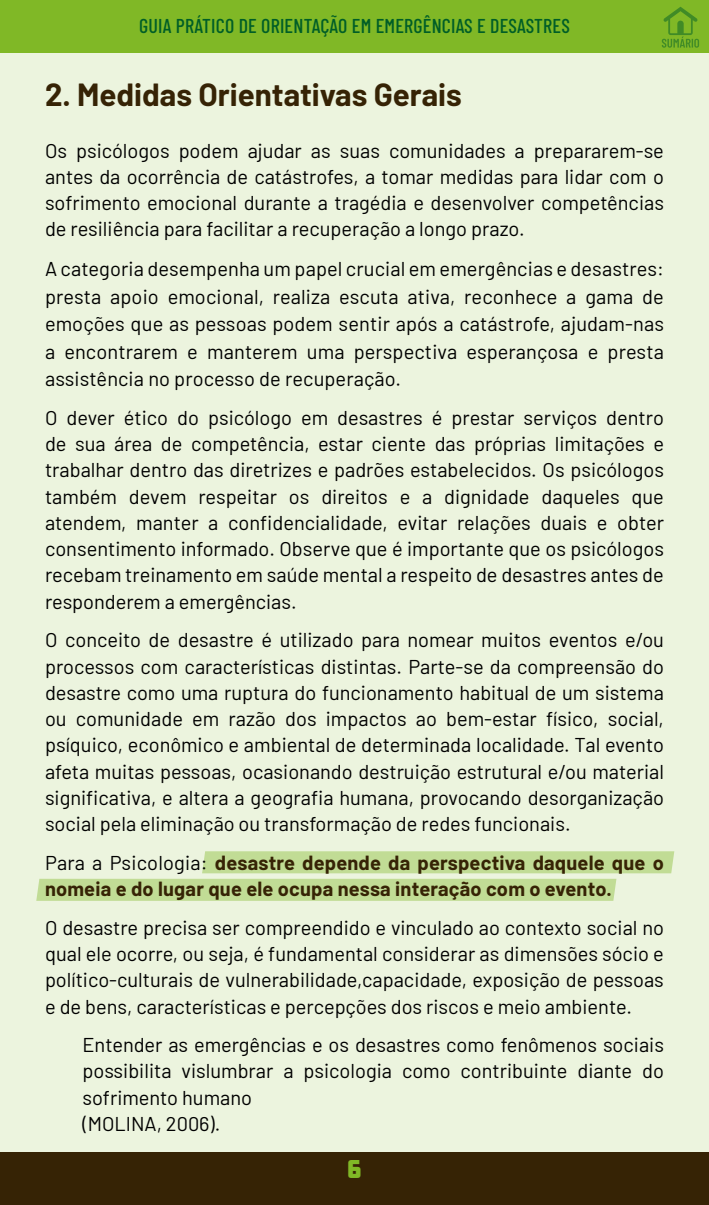
<style>
.page{position:relative;width:709px;height:1205px;background:#fff}
.page>*{position:absolute;margin:0;border:0;box-sizing:border-box;transform-origin:0 0}
.t1{font:700 31.25px "Barlow";color:#362305}
.t2{font:22.5px "Amboy";color:#80b826}
.t3{font:20px/26.2px "Barlow";color:#000;text-align:justify}
.t4{font:700 20px/26.2px "Barlow";letter-spacing:.01em;color:#362305}
.t5{font:500 20px "Barlow Condensed";letter-spacing:.01em;color:#005e26}
.s1{font-weight:400;color:#000}
</style>
<div class="page">
<div style="left:0;top:1152px;width:709px;height:53px;background:#362305"></div>
<div style="left:0;top:0;width:709px;height:52px;background:#80b826"></div>
<div style="left:0;top:52px;width:709px;height:1100px;background:#ecf4de"></div>
<svg style="left:662px;top:7px;width:37px;height:41px"></svg>
<div style="left:202px;top:851px;width:472px;height:22px;background:#c1dc95"></div>
<div style="left:36px;top:879px;width:580px;height:22px;background:#c1dc95"></div>
<p class="t5" style="left:139px;top:11px;width:432px">GUIA PRÁTICO DE ORIENTAÇÃO EM EMERGÊNCIAS E DESASTRES</p>
<h1 class="t1" style="left:45px;top:72px;width:418px">2. Medidas Orientativas Gerais</h1>
<p class="t3" style="left:45px;top:136px;width:620px">Os psicólogos podem ajudar as suas comunidades a prepararem-se antes da ocorrência de catástrofes, a tomar medidas para lidar com o sofrimento emocional durante a tragédia e desenvolver competências de resiliência para facilitar a recuperação a longo prazo.</p>
<p class="t3" style="left:45px;top:254px;width:620px;line-height:27.5px">A categoria desempenha um papel crucial em emergências e desastres: presta apoio emocional, realiza escuta ativa, reconhece a gama de emoções que as pessoas podem sentir após a catástrofe, ajudam-nas a encontrarem e manterem uma perspectiva esperançosa e presta assistência no processo de recuperação.</p>
<p class="t3" style="left:45px;top:403px;width:620px">O dever ético do psicólogo em desastres é prestar serviços dentro de sua área de competência, estar ciente das próprias limitações e trabalhar dentro das diretrizes e padrões estabelecidos. Os psicólogos também devem respeitar os direitos e a dignidade daqueles que atendem, manter a confidencialidade, evitar relações duais e obter consentimento informado. Observe que é importante que os psicólogos recebam treinamento em saúde mental a respeito de desastres antes de responderem a emergências.</p>
<p class="t3" style="left:45px;top:626px;width:620px">O conceito de desastre é utilizado para nomear muitos eventos e/ou processos com características distintas. Parte-se da compreensão do desastre como uma ruptura do funcionamento habitual de um sistema ou comunidade em razão dos impactos ao bem-estar físico, social, psíquico, econômico e ambiental de determinada localidade. Tal evento afeta muitas pessoas, ocasionando destruição estrutural e/ou material significativa, e altera a geografia humana, provocando desorganização social pela eliminação ou transformação de redes funcionais.</p>
<p class="t4" style="left:45px;top:848px;width:620px"><span class="s1">Para a Psicologia:</span> desastre depende da perspectiva daquele que o nomeia e do lugar que ele ocupa nessa interação com o evento.</p>
<p class="t3" style="left:45px;top:913px;width:620px">O desastre precisa ser compreendido e vinculado ao contexto social no qual ele ocorre, ou seja, é fundamental considerar as dimensões sócio e político-culturais de vulnerabilidade,capacidade, exposição de pessoas e de bens, características e percepções dos riscos e meio ambiente.</p>
<p class="t3" style="left:82px;top:1030px;width:583px;text-align:left">Entender as emergências e os desastres como fenômenos sociais possibilita vislumbrar a psicologia como contribuinte diante do sofrimento humano<br>(MOLINA, 2006).</p>
<p class="t2" style="left:347px;top:1157px;width:15px">6</p>
</div>
